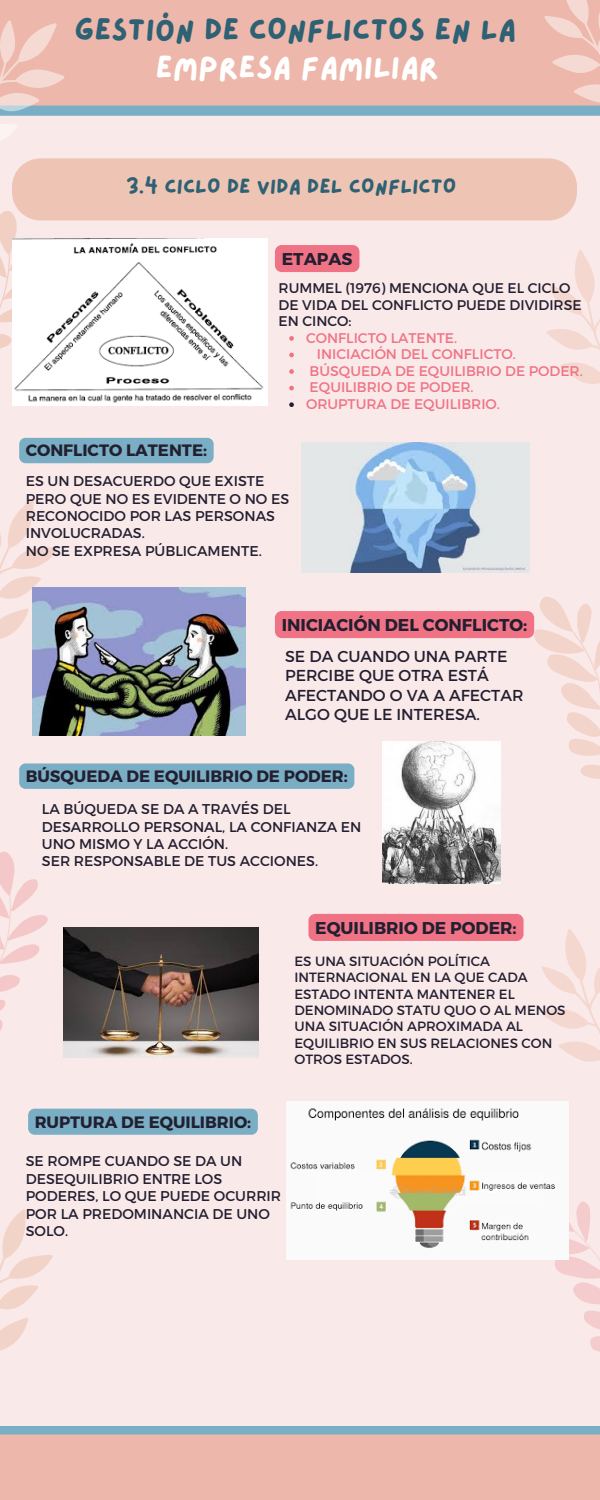
<style>
.page{position:relative;width:600px;height:1500px;background:#fae9e9}
.page>*{position:absolute;margin:0;border:0;box-sizing:border-box;transform-origin:0 0}
.t1{font:31.8px "Lazydog";color:#fff}
.t2{font:31.1px "Lazydog";color:#2e6173}
.t3{font:20.9px "Lazydog";color:#2e6173}
.t4{font:700 17.1px "Montserrat";color:#221f30}
.t5{font:700 16.4px "Montserrat";color:#221f30}
.t6{font:15.8px/19.4px "Montserrat";color:#221f30}
.t7{font:14.2px/17.4px "Montserrat";color:#221f30}
.t8{font:14px "Montserrat";color:#ef7385}
.t9{font:14px/16.6px "Montserrat";color:#221f30}
.t10{font:13.4px/16.4px "Montserrat";color:#221f30}
</style>
<div class="page">
<div style="left:0;top:1426px;width:600px;height:74px;background:#79aec4"></div>
<div style="left:0;top:1435px;width:600px;height:65px;background:#edb8ab"></div>
<svg style="left:515px;top:597px;width:85px;height:182px"></svg>
<svg style="left:0;top:500px;width:58px;height:182px"></svg>
<svg style="left:0;top:852px;width:48px;height:179px"></svg>
<svg style="left:542px;top:929px;width:58px;height:184px"></svg>
<svg style="left:555px;top:1201px;width:45px;height:151px"></svg>
<svg style="left:0;top:1209px;width:53px;height:142px"></svg>
<img style="left:302px;top:442px;width:228px;height:131px">
<img style="left:33px;top:587px;width:213px;height:148px">
<img style="left:383px;top:742px;width:117px;height:141px">
<img style="left:63px;top:927px;width:196px;height:131px">
<img style="left:286px;top:1101px;width:282px;height:159px">
<svg style="left:0;top:0;width:600px;height:407px"></svg>
<div style="left:19px;top:438px;width:195px;height:25px;background:#79aec4;border-radius:6px"></div>
<div style="left:275px;top:611px;width:259px;height:27px;background:#ef7385;border-radius:7px"></div>
<div style="left:19px;top:763px;width:335px;height:26px;background:#79aec4;border-radius:6px"></div>
<div style="left:308px;top:914px;width:216px;height:27px;background:#ef7385;border-radius:7px"></div>
<div style="left:28px;top:1109px;width:230px;height:26px;background:#79aec4;border-radius:7px"></div>
<p class="t2" style="left:75px;top:14px;width:443px">GESTIÓN DE CONFLICTOS EN LA</p>
<p class="t1" style="left:156px;top:52px;width:285px">EMPRESA FAMILIAR</p>
<h3 class="t3" style="left:126px;top:176px;width:332px">3.4 CICLO DE VIDA DEL CONFLICTO</h3>
<h5 class="t4" style="left:282px;top:248px;width:72px">ETAPAS</h5>
<h1 class="t9" style="left:279px;top:279px;width:304px">RUMMEL (1976) MENCIONA QUE EL CICLO<br>DE VIDA DEL CONFLICTO PUEDE DIVIDIRSE<br>EN CINCO:</h1>
<h1 class="t8" style="left:306px;top:329px;width:153px">CONFLICTO LATENTE.</h1>
<p class="t8" style="left:317px;top:345px;width:201px">INICIACIÓN DEL CONFLICTO.</p>
<h2 class="t8" style="left:310px;top:362px;width:275px">BÚSQUEDA DE EQUILIBRIO DE PODER.</h2>
<p class="t8" style="left:310px;top:378px;width:166px">EQUILIBRIO DE PODER.</p>
<p class="t8" style="left:306px;top:395px;width:195px">ORUPTURA DE EQUILIBRIO.</p>
<p class="t5" style="left:26px;top:439px;width:183px">CONFLICTO LATENTE:</p>
<p class="t7" style="left:26px;top:472px;width:265px">ES UN DESACUERDO QUE EXISTE<br>PERO QUE NO ES EVIDENTE O NO ES<br>RECONOCIDO POR LAS PERSONAS<br>INVOLUCRADAS.<br>NO SE EXPRESA PÚBLICAMENTE.</p>
<p class="t4" style="left:282px;top:614px;width:247px">INICIACIÓN DEL CONFLICTO:</p>
<p class="t6" style="left:285px;top:646px;width:240px">SE DA CUANDO UNA PARTE<br>PERCIBE QUE OTRA ESTÁ<br>AFECTANDO O VA A AFECTAR<br>ALGO QUE LE INTERESA.</p>
<p class="t5" style="left:26px;top:765px;width:323px">BÚSQUEDA DE EQUILIBRIO DE PODER:</p>
<h3 class="t7" style="left:42px;top:800px;width:321px">LA BÚQUEDA SE DA A TRAVÉS DEL<br>DESARROLLO PERSONAL, LA CONFIANZA EN<br>UNO MISMO Y LA ACCIÓN.<br>SER RESPONSABLE DE TUS ACCIONES.</h3>
<h5 class="t4" style="left:315px;top:916px;width:203px">EQUILIBRIO DE PODER:</h5>
<p class="t10" style="left:295px;top:952px;width:273px">ES UNA SITUACIÓN POLÍTICA<br>INTERNACIONAL EN LA QUE CADA<br>ESTADO INTENTA MANTENER EL<br>DENOMINADO STATU QUO O AL MENOS<br>UNA SITUACIÓN APROXIMADA AL<br>EQUILIBRIO EN SUS RELACIONES CON<br>OTROS ESTADOS.</p>
<p class="t5" style="left:35px;top:1111px;width:218px">RUPTURA DE EQUILIBRIO:</p>
<p class="t7" style="left:26px;top:1152px;width:257px">SE ROMPE CUANDO SE DA UN<br>DESEQUILIBRIO ENTRE LOS<br>PODERES, LO QUE PUEDE OCURRIR<br>POR LA PREDOMINANCIA DE UNO<br>SOLO.</p>
</div>
